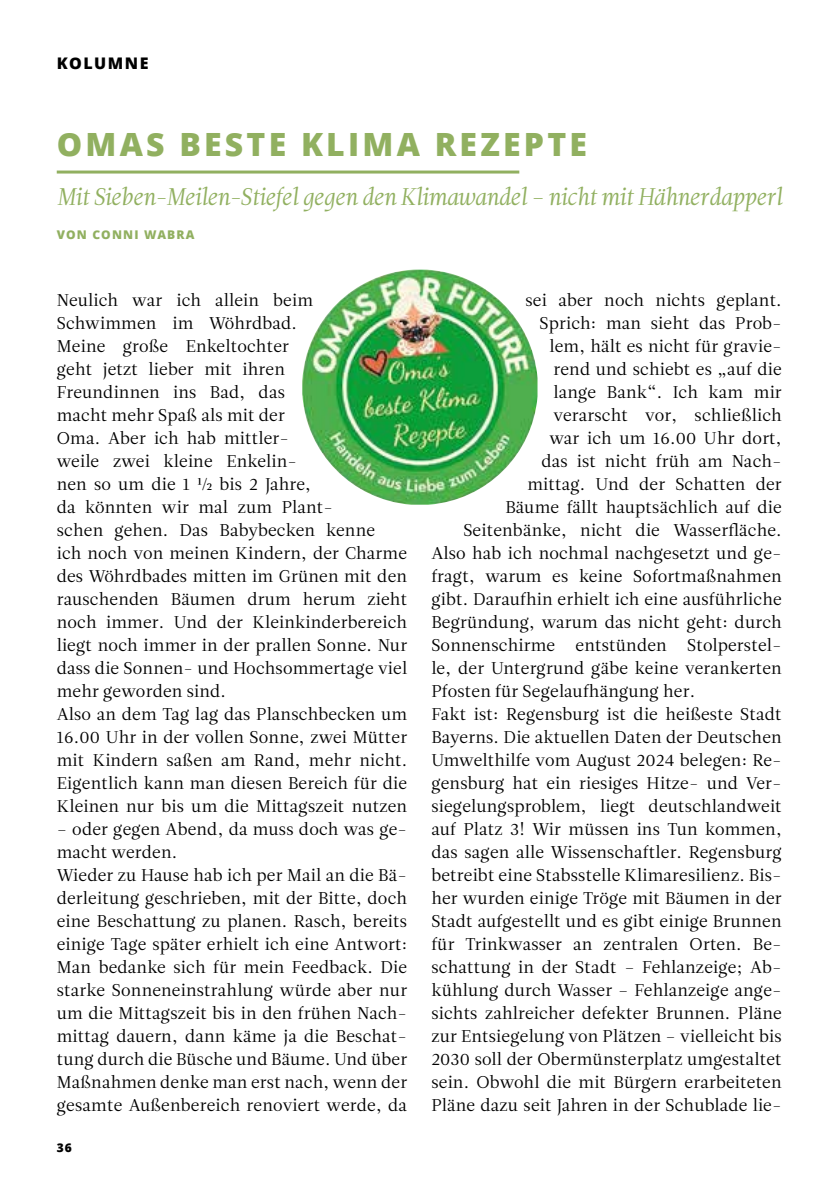
<style>
.page{position:relative;width:840px;height:1191px;background:#fff}
.page>*{position:absolute;margin:0;border:0;box-sizing:border-box;transform-origin:0 0}
.t1{font:800 32px "Open Sans";letter-spacing:.1em;color:#91b060}
.t2{font:24px "Leitura Italic 1";letter-spacing:-.035em;color:#91b060}
.t3{font:17px/23px "Leitura Roman 1";letter-spacing:.01em;color:#000}
.t4{font:800 16px "Open Sans";letter-spacing:.1em;color:#000}
.t5{font:800 12px "Open Sans";letter-spacing:.1em;color:#91b060}
.t6{font:800 12px "Open Sans";color:#000}
</style>
<div class="page">
<img style="left:302px;top:270px;width:235px;height:234px">
<hr style="left:57px;top:170px;width:462px;height:3px;background:#91b060">
<p class="t4" style="left:57px;top:51px;width:93px">KOLUMNE</p>
<h1 class="t1" style="left:57px;top:120px;width:531px">OMAS BESTE KLIMA REZEPTE</h1>
<h2 class="t2" style="left:57px;top:183px;width:726px">Mit Sieben-Meilen-Stiefel gegen den Klimawandel – nicht mit Hähnerdapperl</h2>
<p class="t5" style="left:57px;top:225px;width:139px">VON CONNI WABRA</p>
<p class="t3" style="left:57px;top:288px;width:352px">Neulich war ich allein beim<br>Schwimmen im Wöhrdbad.<br>Meine große Enkeltochter<br>geht jetzt lieber mit ihren<br>Freundinnen ins Bad, das<br>macht mehr Spaß als mit der<br>Oma. Aber ich hab mittler-<br>weile zwei kleine Enkelin-<br>nen so um die 1 ½ bis 2 Jahre,<br>da könnten wir mal zum Plant-<br>schen gehen. Das Babybecken kenne<br>ich noch von meinen Kindern, der Charme des Wöhrdbades mitten im Grünen mit den rauschenden Bäumen drum herum zieht noch immer. Und der Kleinkinderbereich liegt noch immer in der prallen Sonne. Nur dass die Sonnen- und Hochsommertage viel mehr geworden sind.<br>Also an dem Tag lag das Planschbecken um<br>16.00 Uhr in der vollen Sonne, zwei Mütter mit Kindern saßen am Rand, mehr nicht.<br>Eigentlich kann man diesen Bereich für die<br>Kleinen nur bis um die Mittagszeit nutzen</p>
<p class="t3" style="left:57px;top:817px;width:352px">– oder gegen Abend, da muss doch was ge&shy;macht werden.<br>Wieder zu Hause hab ich per Mail an die Bä&shy;derleitung geschrieben, mit der Bitte, doch eine Beschattung zu planen. Rasch, bereits einige Tage später erhielt ich eine Antwort:<br>Man bedanke sich für mein Feedback. Die starke Sonneneinstrahlung würde aber nur um die Mittagszeit bis in den frühen Nach&shy;mittag dauern, dann käme ja die Beschat&shy;tung durch die Büsche und Bäume. Und über Maßnahmen denke man erst nach, wenn der gesamte Außenbereich renoviert werde, da</p>
<p class="t6" style="left:57px;top:1138px;width:17px">36</p>
<p class="t3" style="left:525px;top:288px;width:258px">sei aber noch nichts geplant.</p>
<p class="t3" style="left:539px;top:311px;width:243px">Sprich: man sieht das Prob-</p>
<p class="t3" style="left:549px;top:334px;width:233px">lem, hält es nicht für gravie-</p>
<p class="t3" style="left:553px;top:357px;width:229px">rend und schiebt es „auf die</p>
<p class="t3" style="left:553px;top:380px;width:230px">lange Bank“. Ich kam mir</p>
<p class="t3" style="left:553px;top:403px;width:230px">verarscht vor, schließlich</p>
<p class="t3" style="left:549px;top:426px;width:233px">war ich um 16.00 Uhr dort,</p>
<p class="t3" style="left:541px;top:449px;width:242px">das ist nicht früh am Nach-</p>
<p class="t3" style="left:527px;top:472px;width:256px">mittag. Und der Schatten der</p>
<p class="t3" style="left:505px;top:495px;width:278px">Bäume fällt hauptsächlich auf die</p>
<p class="t3" style="left:463px;top:518px;width:320px">Seitenbänke, nicht die Wasserfläche.</p>
<p class="t3" style="left:431px;top:541px;width:351px">Also hab ich nochmal nachgesetzt und ge-</p>
<p class="t3" style="left:431px;top:564px;width:352px">fragt, warum es keine Sofortmaßnahmen</p>
<p class="t3" style="left:431px;top:587px;width:352px">gibt. Daraufhin erhielt ich eine ausführliche</p>
<p class="t3" style="left:431px;top:610px;width:352px">Begründung, warum das nicht geht: durch</p>
<p class="t3" style="left:431px;top:633px;width:351px">Sonnenschirme entstünden Stolperstel-</p>
<p class="t3" style="left:431px;top:656px;width:352px">le, der Untergrund gäbe keine verankerten</p>
<p class="t3" style="left:431px;top:679px;width:265px">Pfosten für Segelaufhängung her.</p>
<p class="t3" style="left:431px;top:702px;width:352px">Fakt ist: Regensburg ist die heißeste Stadt</p>
<p class="t3" style="left:431px;top:725px;width:352px">Bayerns. Die aktuellen Daten der Deutschen</p>
<p class="t3" style="left:431px;top:748px;width:351px">Umwelthilfe vom August 2024 belegen: Re-</p>
<p class="t3" style="left:431px;top:771px;width:352px">gensburg hat ein riesiges Hitze- und Ver-</p>
<p class="t3" style="left:431px;top:794px;width:352px">siegelungsproblem, liegt deutschlandweit</p>
<p class="t3" style="left:431px;top:817px;width:352px">auf Platz 3! Wir müssen ins Tun kommen,</p>
<p class="t3" style="left:431px;top:840px;width:352px">das sagen alle Wissenschaftler. Regensburg</p>
<p class="t3" style="left:431px;top:863px;width:352px">betreibt eine Stabsstelle Klimaresilienz. Bis-</p>
<p class="t3" style="left:431px;top:886px;width:352px">her wurden einige Tröge mit Bäumen in der</p>
<p class="t3" style="left:431px;top:909px;width:351px">Stadt aufgestellt und es gibt einige Brunnen</p>
<p class="t3" style="left:431px;top:932px;width:352px">für Trinkwasser an zentralen Orten. Be-</p>
<p class="t3" style="left:431px;top:955px;width:352px">schattung in der Stadt – Fehlanzeige; Ab-</p>
<p class="t3" style="left:431px;top:978px;width:352px">kühlung durch Wasser – Fehlanzeige ange-</p>
<p class="t3" style="left:431px;top:1001px;width:352px">sichts zahlreicher defekter Brunnen. Pläne</p>
<p class="t3" style="left:431px;top:1024px;width:351px">zur Entsiegelung von Plätzen – vielleicht bis</p>
<p class="t3" style="left:431px;top:1047px;width:352px">2030 soll der Obermünsterplatz umgestaltet</p>
<p class="t3" style="left:431px;top:1070px;width:351px">sein. Obwohl die mit Bürgern erarbeiteten</p>
<p class="t3" style="left:431px;top:1093px;width:351px">Pläne dazu seit Jahren in der Schublade lie-</p>
</div>
